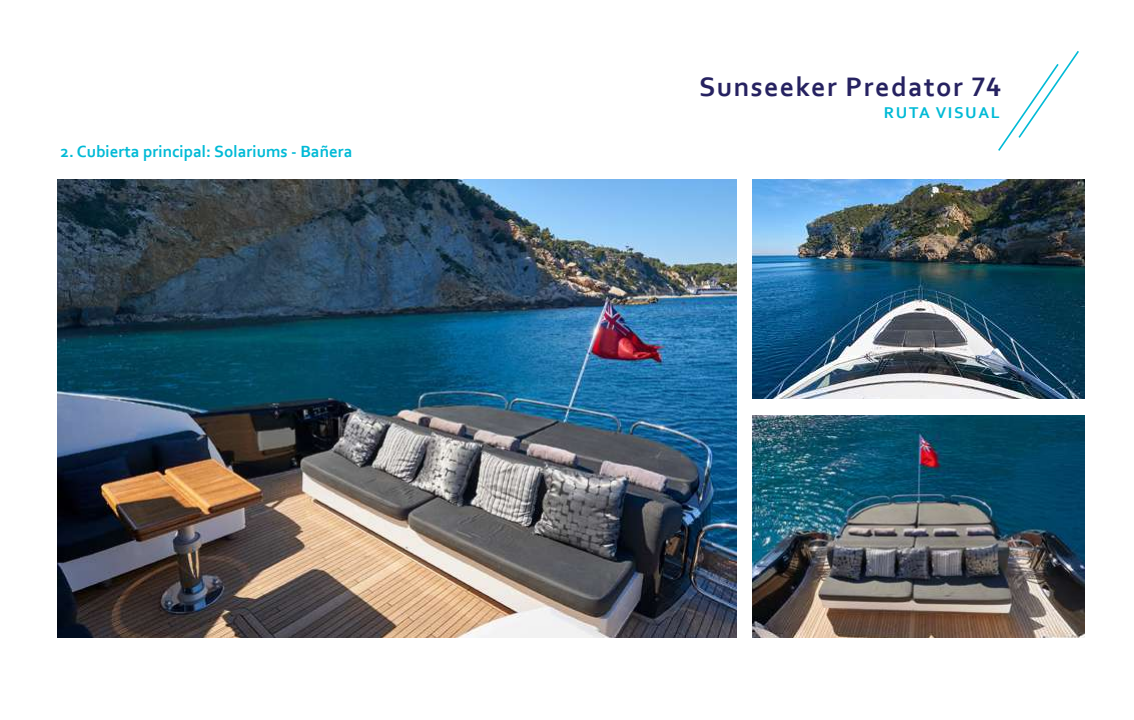
<style>
.page{position:relative;width:1134px;height:720px;background:#fff}
.page>*{position:absolute;margin:0;border:0;box-sizing:border-box;transform-origin:0 0}
.t1{font:700 28px "Corbel";letter-spacing:.05em;color:#262261}
.t2{font:700 17px "Corbel";color:#00bad6}
.t3{font:700 16.4px "Corbel";letter-spacing:.1em;color:#00bad6}
</style>
<div class="page">
<img style="left:57px;top:180px;width:679px;height:458px">
<img style="left:753px;top:416px;width:331px;height:222px">
<img style="left:753px;top:180px;width:331px;height:219px">
<svg style="left:998px;top:51px;width:81px;height:100px"></svg>
<p class="t2" style="left:61px;top:141px;width:293px">2. Cubierta principal: Solariums - Bañera</p>
<h1 class="t1" style="left:699px;top:69px;width:303px">Sunseeker Predator 74</h1>
<p class="t3" style="left:884px;top:102px;width:118px">RUTA VISUAL</p>
</div>
